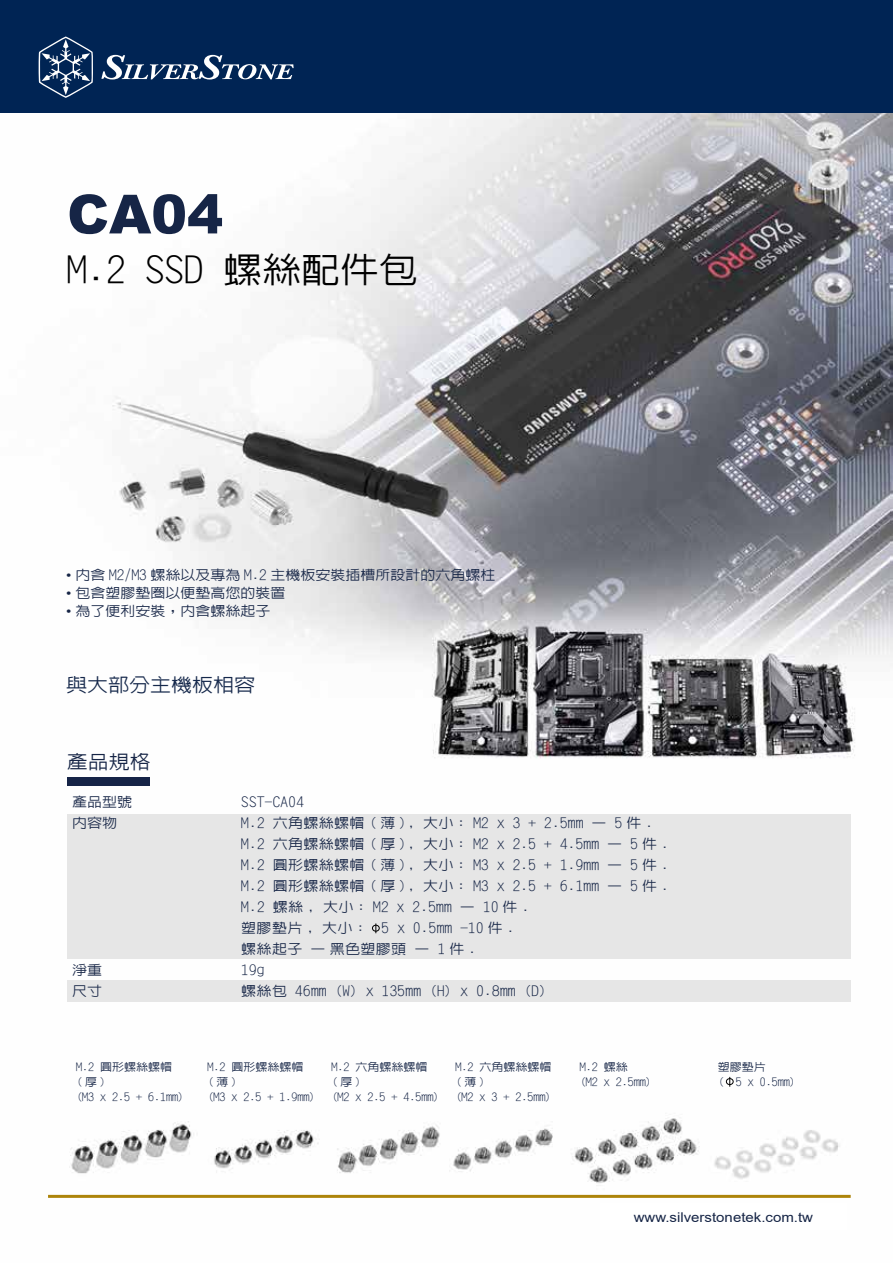
<style>
.page{position:relative;width:893px;height:1263px;background:#fff}
.page>*{position:absolute;margin:0;border:0;box-sizing:border-box;transform-origin:0 0}
.t1{font:900 54px "Arial";color:#162546}
.t2{font:500 35.1px "Lin Gothic";color:#000;scale:1.11 1}
.t3{font:500 18.9px "Lin Gothic";color:#15284b;scale:1.11 1}
.t4{font:500 18.9px "Lin Gothic";color:#162546;scale:1.11 1}
.t5{font:500 13.5px/21px "Lin Gothic";letter-spacing:.025em;color:#162546;scale:1.11 1}
.t6{font:500 13.5px "Lin Gothic";color:#162546;scale:1.11 1}
.t7{font:13.5px "Arial";color:#162546;scale:1.11 1}
.t8{font:500 10.8px/15px "Lin Gothic";color:#162546;scale:1.11 1}
.s1{font-family:"Arial";font-weight:400}
</style>
<div class="page">
<img style="left:0;top:112px;width:893px;height:1083px">
<div style="left:0;top:0;width:893px;height:112px;background:#002454"></div>
<svg style="left:38px;top:36px;width:55px;height:62px"></svg>
<svg style="left:101px;top:55px;width:193px;height:25px"></svg>
<hr style="left:48px;top:1195px;width:803px;height:3px;background:#ad840a">
<div style="left:67px;top:814px;width:783px;height:144px;background:#e6e6e6"></div>
<div style="left:67px;top:980px;width:783px;height:21px;background:#e6e6e6"></div>
<div style="left:67px;top:777px;width:83px;height:8px;background:#162447"></div>
<div style="left:372px;top:925px;width:8px;height:6px;border:1px solid #000;border-radius:50%"></div>
<div style="left:726px;top:1078px;width:7px;height:7px;border:1px solid #000;border-radius:50%"></div>
<h1 class="t1" style="left:67px;top:175px;width:158px">CA04</h1>
<h2 class="t2" style="left:67px;top:252px;width:318px">M.2 SSD 螺絲配件包</h2>
<p class="t6" style="left:66px;top:568px;width:388px"><span class="s1">•</span> 內含 M2/M3 螺絲以及專為 M.2 主機板安裝插槽所設計的六角螺柱</p>
<p class="t6" style="left:66px;top:586px;width:199px"><span class="s1">•</span> 包含塑膠墊圈以便墊高您的裝置</p>
<p class="t6" style="left:66px;top:604px;width:186px"><span class="s1">•</span> 為了便利安裝，內含螺絲起子</p>
<h3 class="t3" style="left:66px;top:675px;width:172px">與大部分主機板相容</h3>
<h3 class="t4" style="left:67px;top:752px;width:77px">產品規格</h3>
<p class="t5" style="left:72px;top:791px;width:56px">產品型號內容物</p>
<p class="t5" style="left:72px;top:959px;width:29px">淨重尺寸</p>
<p class="t5" style="left:241px;top:791px;width:387px">SST-CA04<br>M.2 六角螺絲螺帽 ( 薄 ), 大小 : M2 x 3 + 2.5mm – 5 件 .<br>M.2 六角螺絲螺帽 ( 厚 ), 大小 : M2 x 2.5 + 4.5mm – 5 件 .<br>M.2 圓形螺絲螺帽 ( 薄 ), 大小 : M3 x 2.5 + 1.9mm – 5 件 .<br>M.2 圓形螺絲螺帽 ( 厚 ), 大小 : M3 x 2.5 + 6.1mm – 5 件 .<br>M.2 螺絲 , 大小 : M2 x 2.5mm – 10 件 .<br>塑膠墊片 , 大小 :</p>
<p class="t5" style="left:241px;top:917px;width:277px;text-indent:140px">5 x 0.5mm -10 件 .<br>螺絲起子 – 黑色塑膠頭 – 1 件 .<br>19g<br>螺絲包 46mm (W) x 135mm (H) x 0.8mm (D)</p>
<p class="t8" style="left:76px;top:1059px;width:99px">M.2 圓形螺絲螺帽<br>(厚)<br>(M3 x 2.5 + 6.1mm)</p>
<p class="t8" style="left:580px;top:1059px;width:66px">M.2 螺絲<br>(M2 x 2.5mm)</p>
<p class="t8" style="left:208px;top:1059px;width:99px">M.2 圓形螺絲螺帽<br>(薄)<br>(M3 x 2.5 + 1.9mm)</p>
<p class="t8" style="left:718px;top:1059px;width:72px">塑膠墊片<br>( 5 x 0.5mm)</p>
<p class="t8" style="left:331px;top:1059px;width:99px">M.2 六角螺絲螺帽<br>(厚)<br>(M2 x 2.5 + 4.5mm)</p>
<p class="t8" style="left:455px;top:1059px;width:88px">M.2 六角螺絲螺帽(薄)<br>(M2 x 3 + 2.5mm)</p>
<p class="t7" style="left:634px;top:1207px;width:163px">www.silverstonetek.com.tw</p>
<p class="t7" style="left:685px;top:1208px;width:146px">www.silverstonetek.com</p>
</div>
